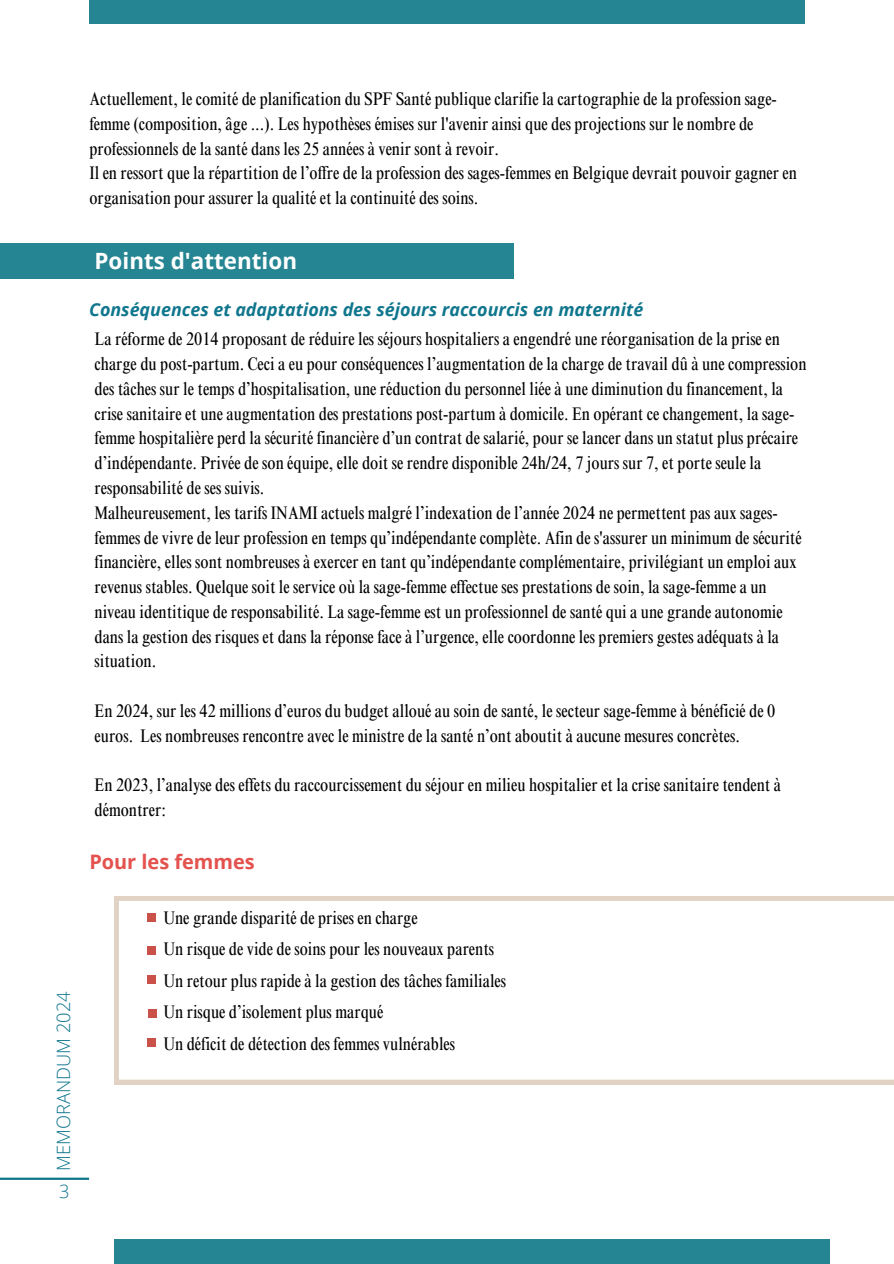
<style>
.page{position:relative;width:894px;height:1264px;background:#fff}
.page>*{position:absolute;margin:0;border:0;box-sizing:border-box;transform-origin:0 0}
.t1{font:700 22.35px "Open Sans";color:#fff}
.t2{font:700 19.95px "Open Sans";color:#e4524e}
.t3{font:condensed 18.3px/24.8px "Times NRMT Pro";color:#000}
.t4{font:300 18.3px "Open Sans";color:#10768d}
.t5{font:italic 700 17.85px "Open Sans";color:#10768d}
</style>
<div class="page">
<div style="left:0;top:243px;width:513px;height:36px;background:#268593"></div>
<hr style="left:0;top:1177px;width:89px;height:2px;background:#10768d">
<div style="left:89px;top:0;width:714px;height:23px;background:#268593"></div>
<div style="left:114px;top:1239px;width:715px;height:24px;background:#268593"></div>
<svg style="left:114px;top:896px;width:779px;height:188px"></svg>
<div style="left:147px;top:975px;width:9px;height:9px;background:#c95149"></div>
<div style="left:147px;top:913px;width:9px;height:8px;background:#c95149"></div>
<div style="left:147px;top:946px;width:9px;height:9px;background:#c95149"></div>
<div style="left:148px;top:1008px;width:8px;height:9px;background:#c95149"></div>
<div style="left:147px;top:1037px;width:9px;height:9px;background:#c95149"></div>
<h4 class="t4" style="left:51px;top:1170px;width:181px;rotate:-90deg">MEMORANDUM 2024</h4>
<h4 class="t4" style="left:59px;top:1178px;width:12px">3</h4>
<h4 class="t3" style="left:89px;top:89px;width:709px">Actuellement, le comité de planification du SPF Santé publique clarifie la cartographie de la profession sage&shy;femme (composition, âge ...). Les hypothèses émises sur l'avenir ainsi que des projections sur le nombre de professionnels de la santé dans les 25 années à venir sont à revoir.<br>Il en ressort que la répartition de l’offre de la profession des sages-femmes en Belgique devrait pouvoir gagner en organisation pour assurer la qualité et la continuité des soins.</h4>
<h1 class="t1" style="left:95px;top:245px;width:204px">Points d'attention</h1>
<p class="t5" style="left:89px;top:297px;width:550px">Conséquences et adaptations des séjours raccourcis en maternité</p>
<h4 class="t3" style="left:94px;top:329px;width:713px">La réforme de 2014 proposant de réduire les séjours hospitaliers a engendré une réorganisation de la prise en charge du post-partum. Ceci a eu pour conséquences l’augmentation de la charge de travail dû à une compression des tâches sur le temps d’hospitalisation, une réduction du personnel liée à une diminution du financement, la crise sanitaire et une augmentation des prestations post-partum à domicile. En opérant ce changement, la sage&shy;femme hospitalière perd la sécurité financière d’un contrat de salarié , pour se lancer dans un statut plus précaire d’indépendante. Privée de son équipe, elle doit se rendre disponible 24h/24, 7 jours sur 7, et porte seule la responsabilité de ses suivis.<br>Malheureusement, les tarifs INAMI actuels malgré l’indexation de l’année 2024 ne permettent pas aux sages&shy;femmes de vivre de leur profession en temps qu’indépendante complète. Afin de s'assurer un minimum de sécurité financière, elles sont nombreuses à exercer en tant qu’indépendante complémentaire, privilégiant un emploi aux revenus stables. Quelque soit le service où la sage-femme effectue ses prestations de soin, la sage-femme a un niveau identitique de responsabilité. La sage-femme est un professionnel de santé qui a une grande autonomie dans la gestion des risques et dans la réponse face à l’urgence, elle coordonne les premiers gestes adéquats à la situation.</h4>
<h2 class="t3" style="left:94px;top:700px;width:682px">En 2024, sur les 42 millions d’euros du budget alloué au soin de santé, le secteur sage-femme à bénéficié de 0 euros. Les nombreuses rencontre avec le ministre de la santé n’ont aboutit à aucune mesures concrètes.</h2>
<p class="t3" style="left:94px;top:774px;width:684px">En 2023, l’analyse des effets du raccourcissement du séjour en milieu hospitalier et la crise sanitaire tendent à démontrer:</p>
<h4 class="t2" style="left:89px;top:848px;width:167px">Pour les femmes</h4>
<h3 class="t3" style="left:163px;top:903px;width:344px;line-height:31.5px">Une grande disparité de prises en charge<br>Un risque de vide de soins pour les nouveaux parents Un retour plus rapide à la gestion des tâches familiales Un risque d’isolement plus marqué<br>Un déficit de détection des femmes vulnérables</h3>
</div>
